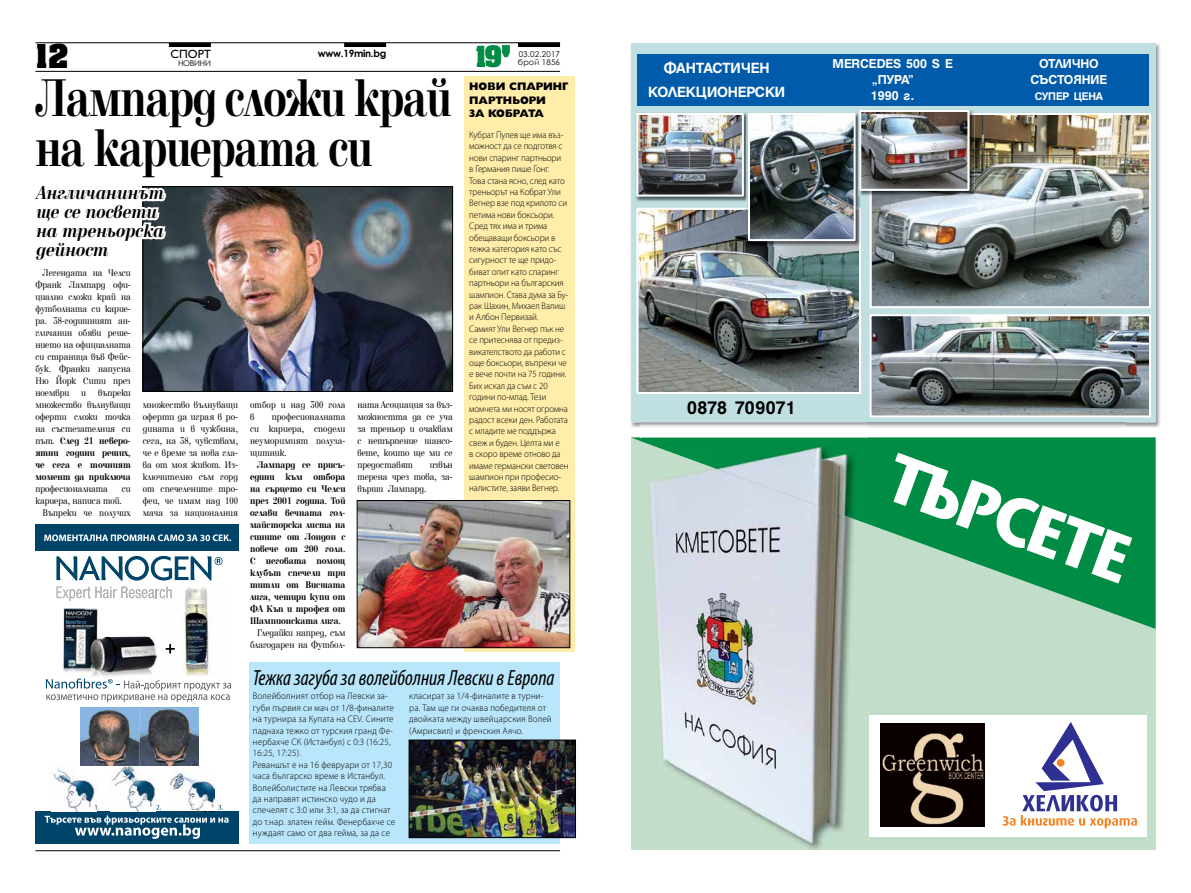
<style>
.page{position:relative;width:1191px;height:893px;background:#fff}
.page>*{position:absolute;margin:0;border:0;box-sizing:border-box;transform-origin:0 0}
.t1{font:68px "Stone Sans";color:#fff;scale:.9 1}
.t2{font:700 55px/50px "Elfin CYR";letter-spacing:-.025em;color:#000;scale:.76 1}
.t3{font:700 28px "Achen Cyr";color:#000}
.t4{font:italic condensed 22px "Myriad Pro";color:#000;scale:.95 1}
.t5{font:700 20.1px "Helen HS Bg";letter-spacing:.01em;color:#000}
.t6{font:italic 700 19px/19px "Elfin CYR";color:#000;scale:.85 1}
.t7{font:700 16px/23.9px "Helen HS Bg";letter-spacing:-.015em;color:#fff;text-align:center}
.t8{font:700 14px/16px "Helen HS Bg";color:#fff;text-align:center}
.t9{font:700 12px "Helen HS Bg";letter-spacing:-.02em;color:#fff}
.t10{font:12px "Gilt";color:#000}
.t11{font:800 11px/13.2px "Gilt";color:#000;scale:.96 1}
.t12{font:10px/12px "Elfin CYR";color:#000;text-align:justify;scale:.85 1}
.t13{font:700 10px/12px "Elfin CYR";color:#000;text-align:justify;scale:.85 1}
.t14{font:700 10px "Century Gothic";letter-spacing:-.03em;color:#000}
.t15{font:300 9.5px/11.4px "Myriad Pro";letter-spacing:-.01em;color:#000;scale:.95 1}
.t16{font:300 9.5px/11.4px "Myriad Pro";letter-spacing:.02em;color:#000;scale:.95 1}
.t17{font:8px "Century Gothic";letter-spacing:.02em;color:#000}
.s1{font-weight:700}
</style>
<div class="page">
<hr style="left:35px;top:43px;width:525px;height:1px;background:#000">
<hr style="left:35px;top:71px;width:525px;height:1px;background:#000">
<svg style="left:476px;top:45px;width:34px;height:22px"></svg>
<div style="left:169px;top:43px;width:42px;height:4px;border:1px solid #000"></div>
<div style="left:344px;top:43px;width:42px;height:4px;border:1px solid #000"></div>
<div style="left:518px;top:43px;width:42px;height:4px;border:1px solid #000"></div>
<hr style="left:35px;top:850px;width:525px;height:1px;background:#000">
<img style="left:145px;top:188px;width:306px;height:202px">
<div style="left:143px;top:186px;width:310px;height:206px;border:1px solid #000"></div>
<svg style="left:142px;top:186px;width:27px;height:78px"></svg>
<div style="left:249px;top:662px;width:311px;height:182px;background:#b9e6fa"></div>
<div style="left:464px;top:77px;width:110px;height:575px;background:#ffeda9"></div>
<img style="left:359px;top:502px;width:209px;height:144px">
<div style="left:357px;top:500px;width:213px;height:148px;border:1px solid #000"></div>
<img style="left:411px;top:742px;width:162px;height:94px">
<div style="left:409px;top:740px;width:166px;height:98px;border:1px solid #000"></div>
<div style="left:35px;top:812px;width:203px;height:32px;background:#00446a"></div>
<div style="left:35px;top:524px;width:203px;height:27px;background:#00446a"></div>
<img style="left:80px;top:707px;width:119px;height:59px">
<img style="left:62px;top:608px;width:94px;height:69px">
<svg style="left:44px;top:534px;width:187px;height:7px"></svg>
<svg style="left:46px;top:678px;width:185px;height:24px"></svg>
<img style="left:53px;top:768px;width:43px;height:37px">
<img style="left:111px;top:767px;width:44px;height:38px">
<img style="left:170px;top:772px;width:45px;height:33px">
<svg style="left:45px;top:805px;width:183px;height:34px"></svg>
<img style="left:165px;top:601px;width:45px;height:76px">
<svg style="left:56px;top:556px;width:166px;height:45px"></svg>
<svg style="left:166px;top:644px;width:9px;height:9px"></svg>
<img style="left:630px;top:43px;width:530px;height:34px">
<img style="left:631px;top:422px;width:10px;height:6px">
<img style="left:1125px;top:77px;width:35px;height:351px">
<div style="left:631px;top:44px;width:524px;height:378px;background:#c0dfe1"></div>
<img style="left:636px;top:208px;width:225px;height:186px">
<img style="left:872px;top:317px;width:276px;height:97px">
<div style="left:869px;top:314px;width:282px;height:103px;border:2px solid #fff"></div>
<img style="left:869px;top:113px;width:282px;height:195px">
<img style="left:635px;top:113px;width:112px;height:89px">
<img style="left:639px;top:116px;width:102px;height:78px">
<div style="left:636px;top:113px;width:108px;height:84px;border:2px solid #fff"></div>
<img style="left:869px;top:113px;width:105px;height:83px">
<img style="left:859px;top:110px;width:110px;height:81px">
<img style="left:747px;top:113px;width:114px;height:133px">
<img style="left:747px;top:210px;width:112px;height:36px">
<img style="left:747px;top:113px;width:1px;height:89px">
<img style="left:858px;top:113px;width:3px;height:83px">
<img style="left:859px;top:112px;width:2px;height:79px">
<img style="left:751px;top:116px;width:101px;height:122px">
<div style="left:748px;top:113px;width:107px;height:128px;border:2px solid #fff"></div>
<div style="left:636px;top:55px;width:512px;height:51px;background:#005baa"></div>
<div style="left:631px;top:438px;width:524px;height:412px;background:#c3ddcb"></div>
<svg style="left:632px;top:438px;width:523px;height:191px;fill:#008c44"></svg>
<img style="left:641px;top:422px;width:225px;height:98px">
<img style="left:641px;top:379px;width:220px;height:15px">
<img style="left:641px;top:441px;width:9px;height:188px">
<img style="left:857px;top:520px;width:9px;height:109px">
<img style="left:648px;top:445px;width:104px;height:370px">
<img style="left:752px;top:520px;width:105px;height:329px">
<img style="left:650px;top:445px;width:207px;height:75px">
<div style="left:869px;top:715px;width:278px;height:122px;background:#fff"></div>
<img style="left:880px;top:724px;width:104px;height:102px">
<svg style="left:1002px;top:722px;width:135px;height:106px"></svg>
<h3 class="t3" style="left:35px;top:37px;width:35px">12</h3>
<p class="t10" style="left:171px;top:48px;width:42px">СПОРТ</p>
<p class="t17" style="left:178px;top:58px;width:35px">НОВИНИ</p>
<p class="t14" style="left:318px;top:45px;width:70px">www.19min.bg</p>
<p class="t17" style="left:519px;top:48px;width:43px">03.02.2017</p>
<p class="t17" style="left:518px;top:56px;width:44px">брой 1856</p>
<h2 class="t2" style="left:35px;top:74px;width:548px">Лампард сложи край на кариерата си</h2>
<h3 class="t6" style="left:35px;top:184px;width:152px">Англичанинът ще се посвети на треньорска дейност</h3>
<p class="t12" style="left:35px;top:267px;width:114px;text-indent:7px">Легендата на Челси Франк Лампард офи&shy;циално сложи край на футболната си карие&shy;ра. 38-годишният ан&shy;гличанин обяви реше&shy;нието на официалната си страница във Фейс&shy;бук. Франки напусна Ню Йорк Сити през ноември и въпреки множество вълнуващи оферти сложи точка на състезателния си път. <span class="s1">След 21 неверо&shy;ятни години реших, че сега е точният момент да приключа</span></p>
<p class="t12" style="left:35px;top:483px;width:87px">професионалната</p>
<p class="t12" style="left:122px;top:483px;width:12px">си</p>
<p class="t12" style="left:35px;top:495px;width:103px">кариера, написа той.</p>
<p class="t12" style="left:43px;top:507px;width:105px">Въпреки че получих</p>
<p class="t12" style="left:143px;top:399px;width:114px">множество вълнуващи оферти да играя в ро&shy;дината и в чужбина, сега, на 38, чувствам, че е време за нова гла&shy;ва от моя живот. Из&shy;ключително съм горд от спечелените тро&shy;феи, че имам над 100 мача за националния</p>
<p class="t12" style="left:250px;top:399px;width:114px">отбор и над 300 гола в</p>
<p class="t12" style="left:250px;top:411px;width:114px;text-indent:22px">професионалната си кариера, сподели неуморимият полуза&shy;щитник.</p>
<p class="t13" style="left:250px;top:459px;width:114px;text-indent:7px">Лампард се присъ&shy;едини към отбора на сърцето си Челси през 2001 година. Той оглави вечната гол&shy;майсторска листа на сините от Лондон с повече от 200 гола.<br>С неговата помощ клубът спечели три титли от Висшата лига, четири купи от ФА Къп и трофея от Шампионската лига.</p>
<p class="t12" style="left:250px;top:627px;width:114px;text-align:right">Гледайки напред, съм благодарен на Футбол-</p>
<p class="t12" style="left:357px;top:399px;width:114px">ната Асоциация за въз&shy;можността да се уча за треньор и очаквам с нетърпение шансо&shy;вете, които ще ми се предоставят</p>
<p class="t12" style="left:357px;top:459px;width:114px;text-indent:72px">извън терена чрез това, за&shy;върши Лампард.</p>
<p class="t11" style="left:469px;top:80px;width:105px">НОВИ СПАРИНГ<br>ПАРТНЬОРИ<br>ЗА КОБРАТА</p>
<p class="t15" style="left:469px;top:129px;width:106px">Кубрат Пулев ще има въз&shy;можност да се подготвя с нови спаринг партньори<br>в Германия пише Гонг.<br>Това стана ясно, след като треньорът на Кобрат Ули<br>Вегнер взе под крилото си петима нови боксьори.<br>Сред тях има и трима обещаващи боксьори в тежка категория като със сигурност те ще придо&shy;биват опит като спаринг партньори на българския шампион. Става дума за Бу&shy;рак Шахин, Михаел Валиш и Албон Первизай.<br>Самият Ули Вегнер пък не се притеснява от предиз&shy;викателството да работи с още боксьори, въпреки че е вече почти на 75 години.<br>Бих искал да съм с 20 години по-млад. Тези момчета ми носят огромна радост всеки ден. Работата с младите ме поддържа свеж и буден. Целта ми е<br>в скоро време отново да имаме германски световен шампион при професио&shy;налистите, заяви Вегнер.</p>
<h3 class="t4" style="left:253px;top:664px;width:319px">Тежка загуба за волейболния Левски в Европа</h3>
<p class="t16" style="left:253px;top:690px;width:151px">Волейболният отбор на Левски за&shy;губи първия си мач от 1/8-финалите на турнира за Купата на CEV. Сините паднаха тежко от турския гранд Фе&shy;нербахче СК (Истанбул) с 0:3 (16:25,<br>16:25, 17:25).<br>Реваншът е на 16 февруари от 17,30 часа българско време в Истанбул.<br>Волейболистите на Левски трябва да направят истинско чудо и да спечелят с 3:0 или 3:1, за да стигнат до т.нар. златен гейм. Фенербахче се нуждаят само от два гейма, за да се</p>
<p class="t16" style="left:409px;top:690px;width:151px">класират за 1/4-финалите в турни&shy;ра. Там ще ги очаква победителя от двойката между швейцарския Волей (Амрисвил) и френския Аячо.</p>
<h3 class="t7" style="left:648px;top:56px;width:138px">ФАНТАСТИЧЕН<br>КОЛЕКЦИОНЕРСКИ</h3>
<h3 class="t8" style="left:832px;top:55px;width:122px">MERCEDES 500 S E „ПУРА”<br>1990 г.</h3>
<h3 class="t8" style="left:1030px;top:55px;width:78px">ОТЛИЧНО<br>СЪСТОЯНИЕ</h3>
<p class="t9" style="left:1035px;top:90px;width:70px">СУПЕР ЦЕНА</p>
<h3 class="t5" style="left:687px;top:397px;width:110px">0878 709071</h3>
<h1 class="t1" style="left:903px;top:438px;width:282px;rotate:20deg">ТЪРСЕТЕ</h1>
</div>
